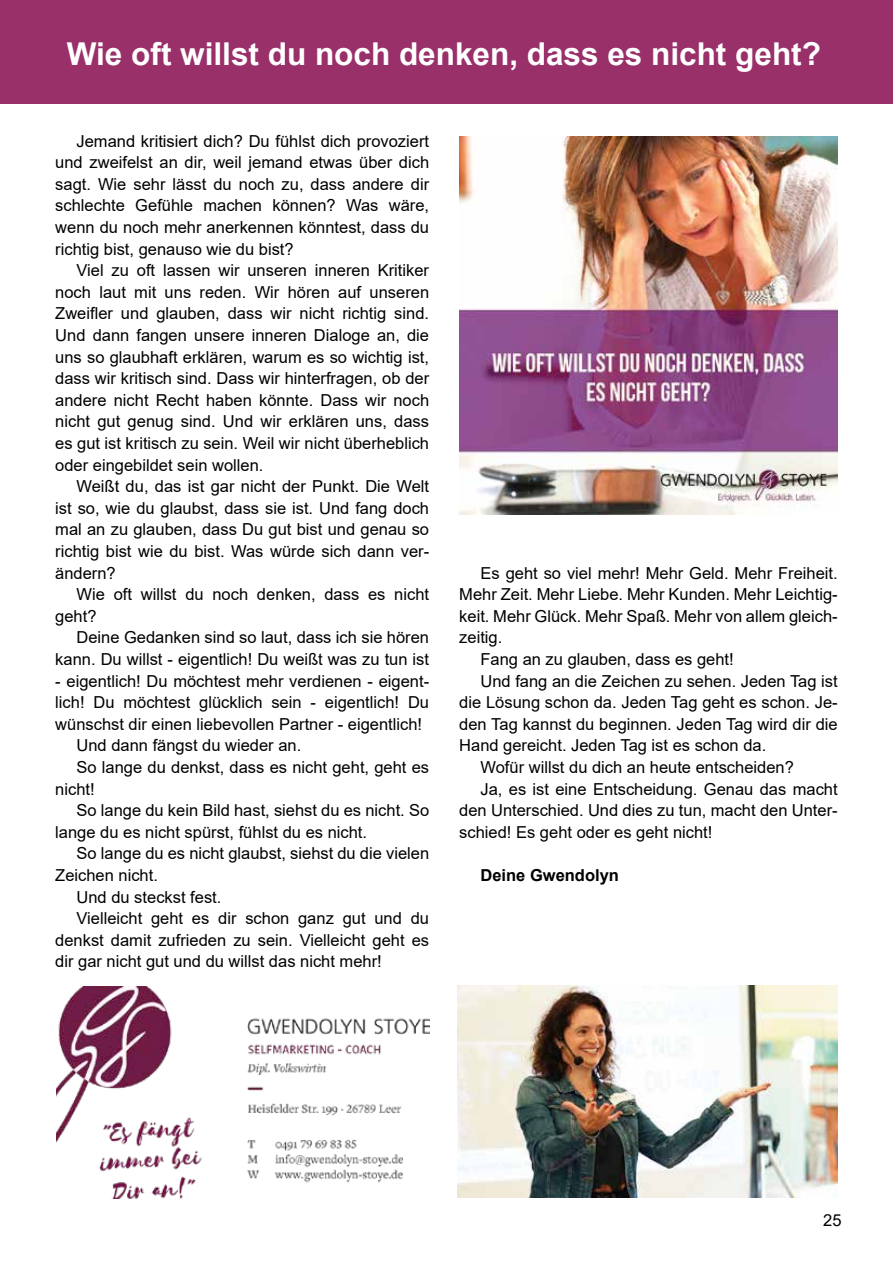
<style>
.page{position:relative;width:893px;height:1263px;background:#fff}
.page>*{position:absolute;margin:0;border:0;box-sizing:border-box;transform-origin:0 0}
.t1{font:700 31.5px "Arial";color:#fff}
.t2{font:16.5px/21.6px "Arial";color:#000;text-align:justify}
.t3{font:700 16.5px "Arial";color:#000}
</style>
<div class="page">
<img style="left:57px;top:987px;width:372px;height:211px">
<div style="left:0;top:0;width:893px;height:103px;background:#99306a"></div>
<img style="left:459px;top:136px;width:379px;height:379px">
<img style="left:457px;top:986px;width:381px;height:211px">
<h1 class="t1" style="left:67px;top:31px;width:756px">Wie oft willst du noch denken, dass es nicht geht?</h1>
<p class="t2" style="left:55px;top:130px;width:375px;text-indent:21px">Jemand kritisiert dich? Du fühlst dich provoziert und zweifelst an dir, weil jemand etwas über dich sagt. Wie sehr lässt du noch zu, dass andere dir schlechte Gefühle machen können? Was wäre, wenn du noch mehr anerkennen könntest, dass du richtig bist, genauso wie du bist?</p>
<p class="t2" style="left:55px;top:260px;width:375px;text-indent:21px">Viel zu oft lassen wir unseren inneren Kritiker noch laut mit uns reden. Wir hören auf unseren Zweifler und glauben, dass wir nicht richtig sind.<br>Und dann fangen unsere inneren Dialoge an, die uns so glaubhaft erklären, warum es so wichtig ist, dass wir kritisch sind. Dass wir hinterfragen, ob der andere nicht Recht haben könnte. Dass wir noch nicht gut genug sind. Und wir erklären uns, dass es gut ist kritisch zu sein. Weil wir nicht überheblich oder eingebildet sein wollen.</p>
<p class="t2" style="left:55px;top:475px;width:375px;text-indent:21px">Weißt du, das ist gar nicht der Punkt. Die Welt ist so, wie du glaubst, dass sie ist. Und fang doch mal an zu glauben, dass Du gut bist und genau so richtig bist wie du bist. Was würde sich dann ver&shy;ändern?</p>
<p class="t2" style="left:55px;top:583px;width:375px;text-indent:21px">Wie oft willst du noch denken, dass es nicht geht?</p>
<p class="t2" style="left:55px;top:627px;width:375px;text-align:right">Deine Gedanken sind so laut, dass ich sie hören kann. Du willst - eigentlich! Du weißt was zu tun ist</p>
<p class="t2" style="left:55px;top:670px;width:375px">- eigentlich! Du möchtest mehr verdienen - eigent-</p>
<p class="t2" style="left:55px;top:691px;width:375px">lich! Du möchtest glücklich sein - eigentlich! Du</p>
<p class="t2" style="left:55px;top:713px;width:368px">wünschst dir einen liebevollen Partner - eigentlich!</p>
<p class="t2" style="left:77px;top:735px;width:226px">Und dann fängst du wieder an.</p>
<p class="t2" style="left:77px;top:756px;width:354px">So lange du denkst, dass es nicht geht, geht es</p>
<p class="t2" style="left:55px;top:778px;width:41px">nicht!</p>
<p class="t2" style="left:77px;top:799px;width:354px">So lange du kein Bild hast, siehst du es nicht. So</p>
<p class="t2" style="left:55px;top:821px;width:313px">lange du es nicht spürst, fühlst du es nicht.</p>
<p class="t2" style="left:77px;top:843px;width:354px">So lange du es nicht glaubst, siehst du die vielen</p>
<p class="t2" style="left:55px;top:864px;width:104px">Zeichen nicht.</p>
<p class="t2" style="left:77px;top:886px;width:146px">Und du steckst fest.</p>
<p class="t2" style="left:77px;top:907px;width:354px">Vielleicht geht es dir schon ganz gut und du</p>
<p class="t2" style="left:55px;top:929px;width:375px">denkst damit zufrieden zu sein. Vielleicht geht es</p>
<p class="t2" style="left:55px;top:951px;width:328px">dir gar nicht gut und du willst das nicht mehr!</p>
<p class="t2" style="left:480px;top:562px;width:359px">Es geht so viel mehr! Mehr Geld. Mehr Freiheit.</p>
<p class="t2" style="left:459px;top:583px;width:380px">Mehr Zeit. Mehr Liebe. Mehr Kunden. Mehr Leichtig-</p>
<p class="t2" style="left:459px;top:605px;width:380px">keit. Mehr Glück. Mehr Spaß. Mehr von allem gleich-</p>
<p class="t2" style="left:459px;top:627px;width:45px">zeitig.</p>
<p class="t2" style="left:480px;top:648px;width:255px">Fang an zu glauben, dass es geht!</p>
<p class="t2" style="left:480px;top:670px;width:359px">Und fang an die Zeichen zu sehen. Jeden Tag ist</p>
<p class="t2" style="left:459px;top:691px;width:380px">die Lösung schon da. Jeden Tag geht es schon. Je-</p>
<p class="t2" style="left:459px;top:713px;width:380px">den Tag kannst du beginnen. Jeden Tag wird dir die</p>
<p class="t2" style="left:459px;top:735px;width:308px">Hand gereicht. Jeden Tag ist es schon da.</p>
<p class="t2" style="left:480px;top:756px;width:315px">Wofür willst du dich an heute entscheiden?</p>
<p class="t2" style="left:480px;top:778px;width:359px">Ja, es ist eine Entscheidung. Genau das macht</p>
<p class="t2" style="left:459px;top:799px;width:380px">den Unterschied. Und dies zu tun, macht den Unter-</p>
<p class="t2" style="left:459px;top:821px;width:255px">schied! Es geht oder es geht nicht!</p>
<p class="t3" style="left:480px;top:863px;width:140px">Deine Gwendolyn</p>
<p class="t2" style="left:823px;top:1209px;width:20px">25</p>
</div>
